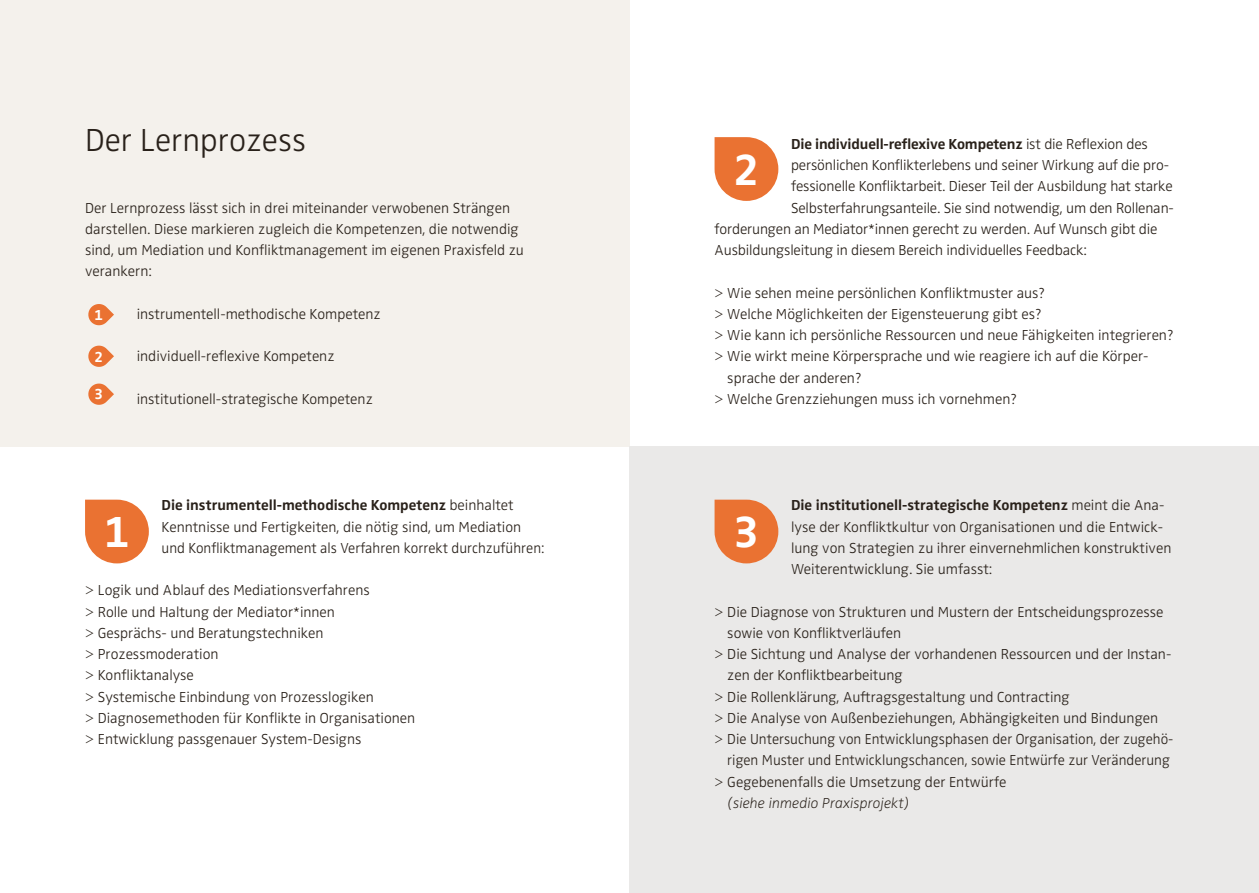
<style>
.page{position:relative;width:1259px;height:893px;background:#fff}
.page>*{position:absolute;margin:0;border:0;box-sizing:border-box;transform-origin:0 0}
.t1{font:45px "Zwo w 6";color:#fff}
.t2{font:33px "Zwo w 2";color:#29211a}
.t3{font:15px/21.3px "Zwo w 2";color:#29211a}
.t4{font:15px "Zwo w 6";color:#29211a}
.t5{font:15px "Zwo w 1 Italic";color:#29211a}
.t6{font:15px "Zwo w 6";color:#fff}
.s1{font-family:"Zwo w 2"}
.s2{font-family:"Zwo w 1"}
</style>
<div class="page">
<div style="left:0;top:0;width:629px;height:446px;background:#f4f1ec"></div>
<div style="left:629px;top:446px;width:630px;height:447px;background:#eae9e8"></div>
<svg style="left:88px;top:304px;width:26px;height:22px"></svg>
<svg style="left:88px;top:383px;width:26px;height:22px"></svg>
<svg style="left:88px;top:345px;width:26px;height:22px"></svg>
<svg style="left:85px;top:500px;width:64px;height:63px;background:#ed8852"></svg>
<svg style="left:714px;top:137px;width:64px;height:64px;background:#ed8954"></svg>
<svg style="left:714px;top:500px;width:64px;height:63px;background:#ea844e"></svg>
<h2 class="t2" style="left:85px;top:128px;width:222px">Der Lernprozess</h2>
<p class="t3" style="left:85px;top:198px;width:440px">Der Lernprozess lässt sich in drei miteinander verwobenen Strängen darstellen. Diese markieren zugleich die Kompetenzen, die notwendig sind, um Mediation und Konfliktmanagement im eigenen Praxisfeld zu verankern:</p>
<p class="t3" style="left:137px;top:304px;width:245px">instrumentell-methodische Kompetenz</p>
<p class="t3" style="left:137px;top:347px;width:199px">individuell-reflexive Kompetenz</p>
<p class="t3" style="left:137px;top:390px;width:238px">institutionell-strategische Kompetenz</p>
<p class="t6" style="left:95px;top:309px;width:10px">1</p>
<p class="t6" style="left:95px;top:351px;width:10px">2</p>
<p class="t6" style="left:95px;top:389px;width:10px">3</p>
<p class="t4" style="left:162px;top:500px;width:353px">Die instrumentell-methodische Kompetenz <span class="s1">beinhaltet</span></p>
<p class="t3" style="left:162px;top:517px;width:384px">Kenntnisse und Fertigkeiten, die nötig sind, um Mediation und Konfliktmanagement als Verfahren korrekt durchzuführen:</p>
<p class="t3" style="left:85px;top:581px;width:332px"><span class="s2">&gt;</span> Logik und Ablauf des Mediationsverfahrens<br><span class="s2">&gt;</span> Rolle und Haltung der Mediator*innen<br><span class="s2">&gt;</span> Gesprächs- und Beratungstechniken<br><span class="s2">&gt;</span> Prozessmoderation<br><span class="s2">&gt;</span> Konfliktanalyse<br><span class="s2">&gt;</span> Systemische Einbindung von Prozesslogiken<br><span class="s2">&gt;</span> Diagnosemethoden für Konflikte in Organisationen <span class="s2">&gt;</span> Entwicklung passgenauer System-Designs</p>
<h1 class="t1" style="left:104px;top:516px;width:27px">1</h1>
<p class="t4" style="left:791px;top:138px;width:358px">Die individuell-reflexive Kompetenz <span class="s1">ist die Reflexion des</span></p>
<p class="t3" style="left:791px;top:156px;width:379px">persönlichen Konflikterlebens und seiner Wirkung auf die pro-</p>
<p class="t3" style="left:791px;top:177px;width:383px">fessionelle Konfliktarbeit. Dieser Teil der Ausbildung hat starke</p>
<p class="t3" style="left:791px;top:198px;width:384px">Selbsterfahrungsanteile. Sie sind notwendig, um den Rollenan-</p>
<p class="t3" style="left:714px;top:219px;width:444px">forderungen an Mediator*innen gerecht zu werden. Auf Wunsch gibt die</p>
<p class="t3" style="left:714px;top:241px;width:374px">Ausbildungsleitung in diesem Bereich individuelles Feedback:</p>
<p class="t3" style="left:714px;top:283px;width:332px"><span class="s2">&gt;</span> Wie sehen meine persönlichen Konfliktmuster aus?</p>
<p class="t3" style="left:714px;top:304px;width:329px"><span class="s2">&gt;</span> Welche Möglichkeiten der Eigensteuerung gibt es?</p>
<p class="t3" style="left:714px;top:326px;width:460px"><span class="s2">&gt;</span> Wie kann ich persönliche Ressourcen und neue Fähigkeiten integrieren?</p>
<p class="t3" style="left:714px;top:347px;width:435px"><span class="s2">&gt;</span> Wie wirkt meine Körpersprache und wie reagiere ich auf die Körper-</p>
<p class="t3" style="left:727px;top:368px;width:136px">sprache der anderen?</p>
<p class="t3" style="left:714px;top:390px;width:304px"><span class="s2">&gt;</span> Welche Grenzziehungen muss ich vornehmen?</p>
<h1 class="t1" style="left:733px;top:153px;width:27px">2</h1>
<p class="t4" style="left:791px;top:500px;width:375px">Die institutionell-strategische Kompetenz <span class="s1">meint die Ana-</span></p>
<p class="t3" style="left:791px;top:517px;width:382px">lyse der Konfliktkultur von Organisationen und die Entwick&shy;lung von Strategien zu ihrer einvernehmlichen konstruktiven<br>Weiterentwicklung. Sie umfasst:</p>
<p class="t3" style="left:714px;top:602px;width:450px"><span class="s2">&gt;</span> Die Diagnose von Strukturen und Mustern der Entscheidungsprozesse</p>
<p class="t3" style="left:727px;top:623px;width:175px">sowie von Konfliktverläufen</p>
<p class="t3" style="left:714px;top:645px;width:458px"><span class="s2">&gt;</span> Die Sichtung und Analyse der vorhandenen Ressourcen und der Instan-</p>
<p class="t3" style="left:727px;top:666px;width:177px">zen der Konfliktbearbeitung</p>
<p class="t3" style="left:714px;top:687px;width:357px"><span class="s2">&gt;</span> Die Rollenklärung, Auftragsgestaltung und Contracting</p>
<p class="t3" style="left:714px;top:708px;width:445px"><span class="s2">&gt;</span> Die Analyse von Außenbeziehungen, Abhängigkeiten und Bindungen</p>
<p class="t3" style="left:714px;top:730px;width:460px"><span class="s2">&gt;</span> Die Untersuchung von Entwicklungsphasen der Organisation, der zugehö-</p>
<p class="t3" style="left:727px;top:751px;width:444px">rigen Muster und Entwicklungschancen, sowie Entwürfe zur Veränderung</p>
<p class="t3" style="left:714px;top:772px;width:293px"><span class="s2">&gt;</span> Gegebenenfalls die Umsetzung der Entwürfe</p>
<p class="t5" style="left:727px;top:797px;width:184px">(siehe inmedio Praxisprojekt)</p>
<h1 class="t1" style="left:733px;top:516px;width:27px">3</h1>
</div>
